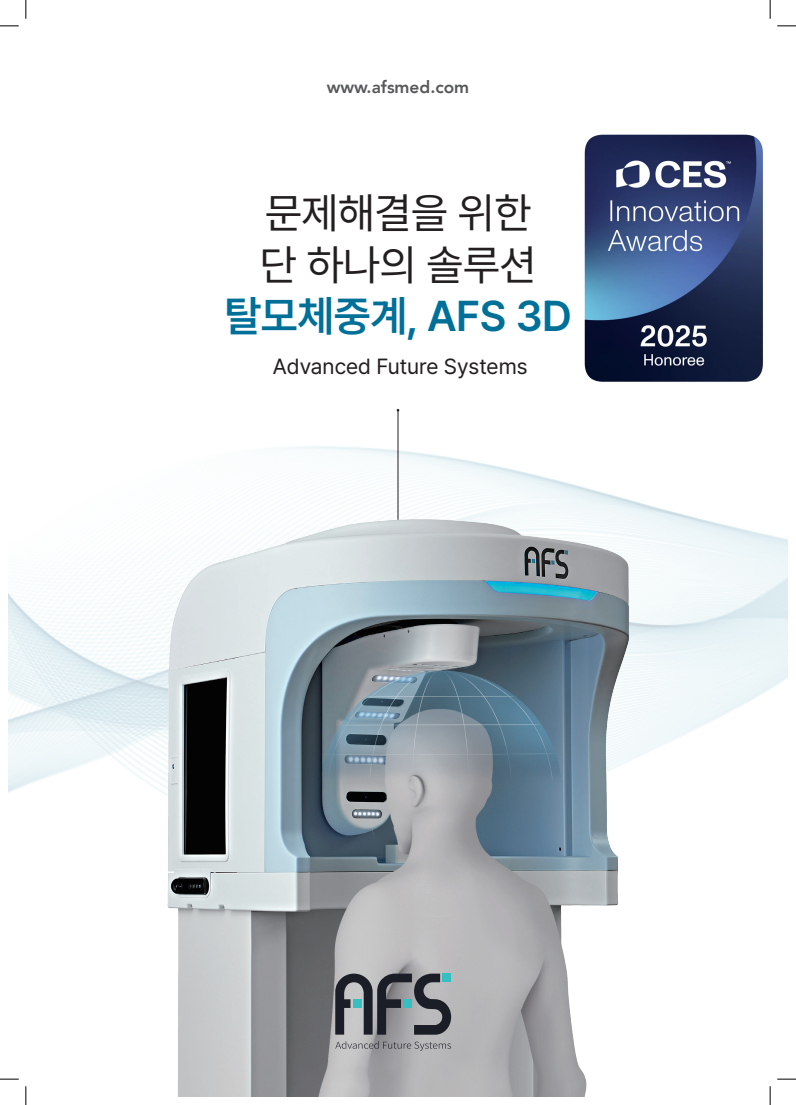
<style>
.page{position:relative;width:796px;height:1105px;background:#fff}
.page>*{position:absolute;margin:0;border:0;box-sizing:border-box;transform-origin:0 0}
.t1{font:42.75px/51.4px "Pretendard";letter-spacing:-.01em;color:#231f20}
.t2{font:42.75px "Pretendard Variable";letter-spacing:-.01em;color:#007098}
.t3{font:21.75px "Pretendard";color:#231f20}
.t4{font:800 17.25px "Avenir LT";color:#57585a}
</style>
<div class="page">
<hr style="left:398px;top:410px;width:1px;height:183px;background:#231f20">
<svg style="left:8px;top:525px;width:780px;height:268px"></svg>
<img style="left:73px;top:453px;width:655px;height:643px">
<svg style="left:335px;top:1040px;width:116px;height:10px"></svg>
<svg style="left:335px;top:973px;width:116px;height:61px;background:#6c7176"></svg>
<svg style="left:0;top:25px;width:19px;height:2px"></svg>
<svg style="left:777px;top:25px;width:19px;height:2px"></svg>
<svg style="left:0;top:1078px;width:19px;height:1px"></svg>
<svg style="left:777px;top:1078px;width:19px;height:1px"></svg>
<svg style="left:25px;top:0;width:2px;height:19px"></svg>
<svg style="left:25px;top:1086px;width:2px;height:18px"></svg>
<svg style="left:769px;top:0;width:2px;height:19px"></svg>
<svg style="left:769px;top:1086px;width:2px;height:18px"></svg>
<img style="left:584px;top:134px;width:179px;height:248px">
<p class="t4" style="left:327px;top:77px;width:144px">www.afsmed.com</p>
<h1 class="t1" style="left:260px;top:186px;width:278px">문제해결을 위한 단 하나의 솔루션</h1>
<h1 class="t2" style="left:224px;top:286px;width:349px">탈모체중계, AFS 3D</h1>
<p class="t3" style="left:273px;top:350px;width:256px">Advanced Future Systems</p>
</div>
